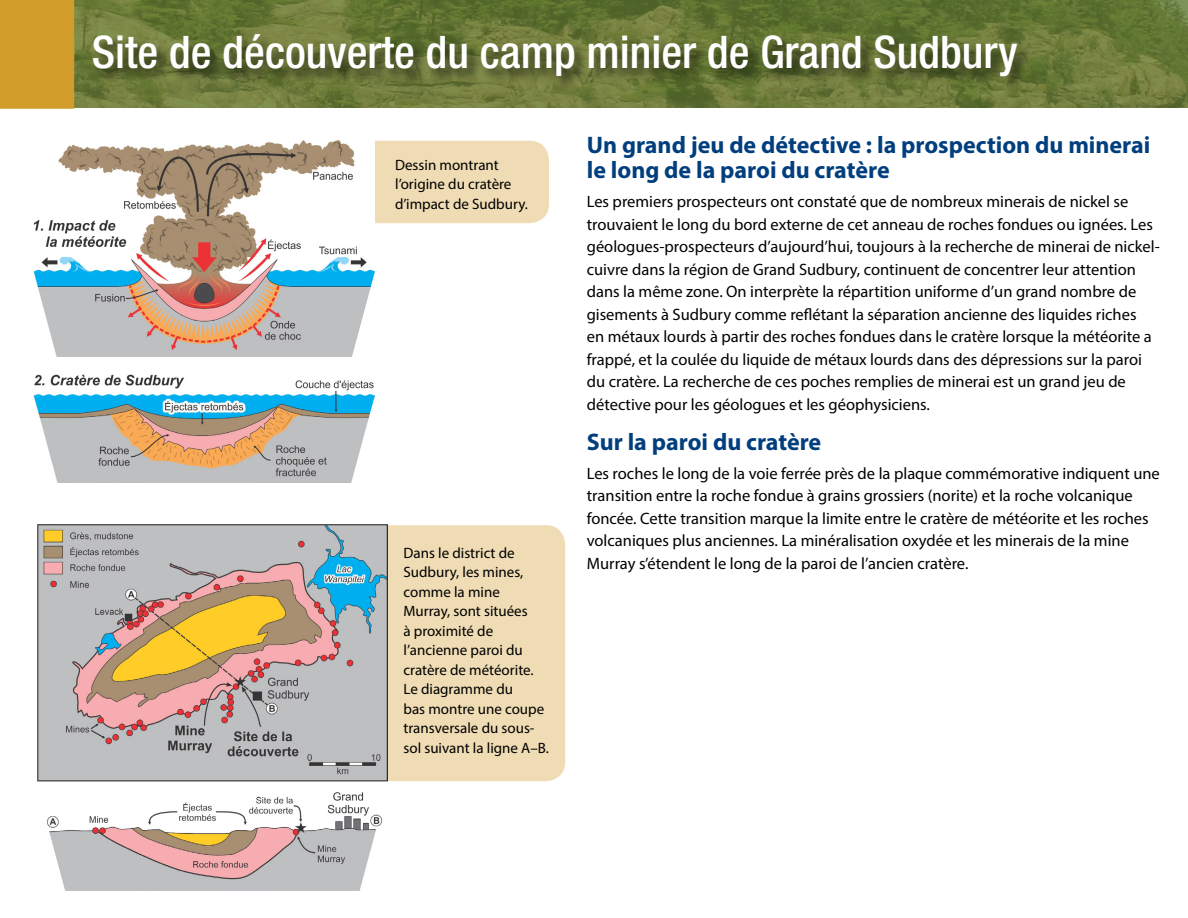
<style>
.page{position:relative;width:1188px;height:918px;background:#fff}
.page>*{position:absolute;margin:0;border:0;box-sizing:border-box;transform-origin:0 0}
.t1{font:500 condensed 45px "Helvetica Neue LT Std";color:#fff}
.t2{font:700 24px/25.5px "Myriad Pro";color:#003e7e}
.t3{font:16.5px/22.5px "Myriad Pro";color:#000}
.t4{font:15px/19.5px "Myriad Pro";color:#000}
</style>
<div class="page">
<img style="left:74px;top:0;width:1114px;height:108px">
<div style="left:92px;top:33px;width:939px;height:59px;background:#000;opacity:.6"></div>
<div style="left:0;top:0;width:74px;height:109px;background:#d29c2a"></div>
<div style="left:54px;top:525px;width:511px;height:256px;background:#efdcb4;border-radius:20px"></div>
<div style="left:34px;top:141px;width:515px;height:82px;background:#efdcb4;border-radius:20px"></div>
<img style="left:33px;top:141px;width:342px;height:341px">
<img style="left:38px;top:525px;width:349px;height:366px">
<h1 class="t1" style="left:92px;top:25px;width:927px">Site de découverte du camp minier de Grand Sudbury</h1>
<p class="t4" style="left:395px;top:155px;width:134px">Dessin montrant l’origine du cratère d’impact de Sudbury.</p>
<p class="t4" style="left:404px;top:543px;width:147px">Dans le district de<br>Sudbury, les mines, comme la mine<br>Murray, sont situées<br>à proximité de l’ancienne paroi du cratère de météorite.<br>Le diagramme du<br>bas montre une coupe transversale du sous&shy;sol suivant la ligne A–B.</p>
<h3 class="t2" style="left:587px;top:131px;width:565px">Un grand jeu de détective : la prospection du minerai le long de la paroi du cratère</h3>
<p class="t3" style="left:587px;top:190px;width:575px">Les premiers prospecteurs ont constaté que de nombreux minerais de nickel se trouvaient le long du bord externe de cet anneau de roches fondues ou ignées. Les géologues-prospecteurs d’aujourd’hui, toujours à la recherche de minerai de nickel&shy;cuivre dans la région de Grand Sudbury, continuent de concentrer leur attention dans la même zone. On interprète la répartition uniforme d’un grand nombre de gisements à Sudbury comme reflétant la séparation ancienne des liquides riches<br>en métaux lourds à partir des roches fondues dans le cratère lorsque la météorite a frappé, et la coulée du liquide de métaux lourds dans des dépressions sur la paroi du cratère. La recherche de ces poches remplies de minerai est un grand jeu de détective pour les géologues et les géophysiciens.</p>
<h3 class="t2" style="left:587px;top:428px;width:236px">Sur la paroi du cratère</h3>
<p class="t3" style="left:587px;top:461px;width:575px">Les roches le long de la voie ferrée près de la plaque commémorative indiquent une transition entre la roche fondue à grains grossiers (norite) et la roche volcanique foncée. Cette transition marque la limite entre le cratère de météorite et les roches volcaniques plus anciennes. La minéralisation oxydée et les minerais de la mine Murray s’étendent le long de la paroi de l’ancien cratère.</p>
</div>
